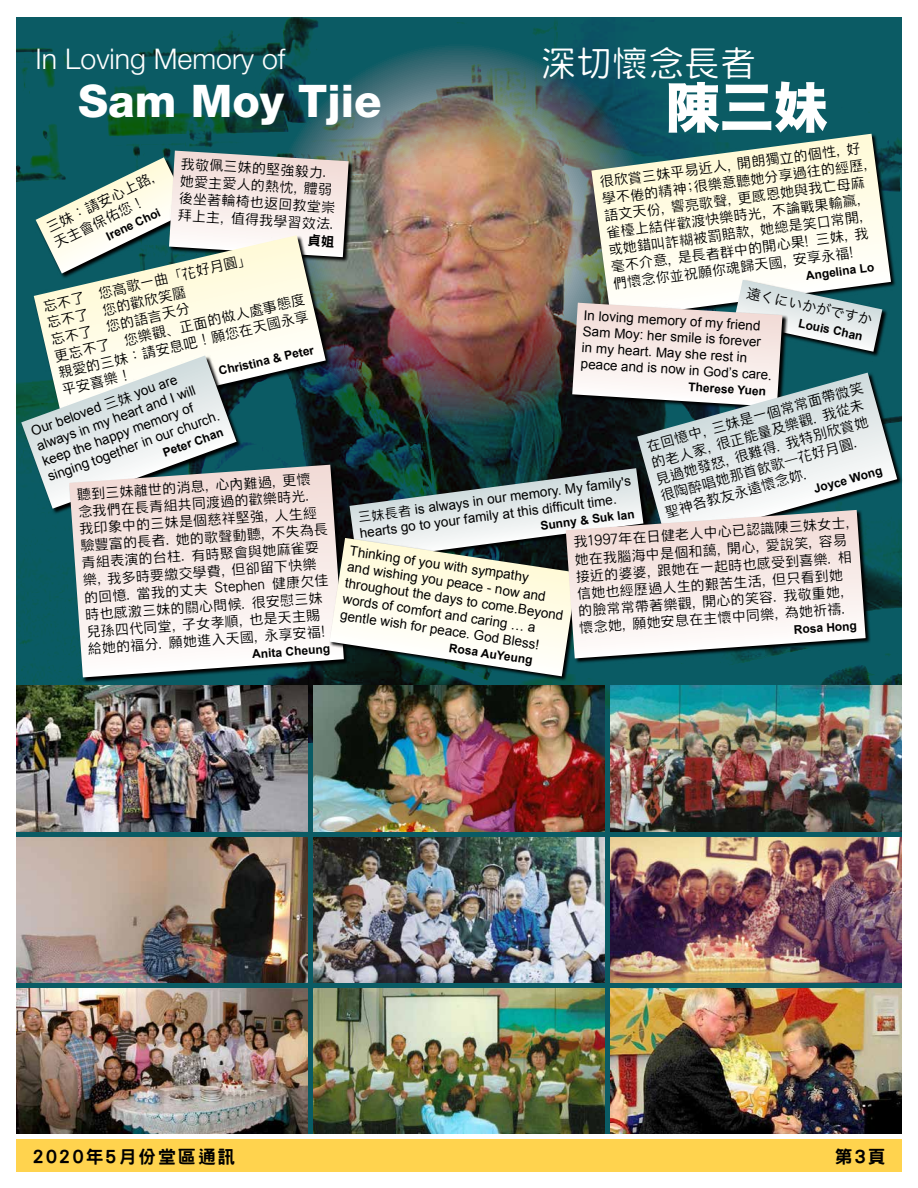
<style>
.page{position:relative;width:918px;height:1188px;background:#fff}
.page>*{position:absolute;margin:0;border:0;box-sizing:border-box;transform-origin:0 0}
.t1{font:54px "Hira Kaku Std W8";color:#fff}
.t2{font:800 45px "Helvetica Neue LT Std";color:#fff}
.t3{font:300 36px "Han Wang Hei";color:#fff}
.t4{font:300 28.5px "Helvetica Neue LT Std";color:#fff}
.t5{font:800 18px "Han Wang Hei";letter-spacing:.1em;color:#000}
.t6{font:300 14.25px/17.1px "Han Wang Hei";color:#000}
.t7{font:14.25px "Hiragino Sans GB W3";color:#000}
.t8{font:13.5px/16.2px "Arial";color:#000}
.t9{font:700 12px "Arial";color:#000}
.s1{font-family:"Han Wang Hei";font-weight:300;font-size:14.25px}
.s2{font-family:"Han Wang Hei";font-weight:300}
</style>
<div class="page">
<div style="left:16px;top:1139px;width:886px;height:33px;background:#ffd34e"></div>
<img style="left:16px;top:17px;width:886px;height:466px">
<div style="left:16px;top:483px;width:886px;height:651px;background:#0a5b64"></div>
<svg style="left:591px;top:134px;width:300px;height:185px"></svg>
<img style="left:610px;top:837px;width:292px;height:146px">
<img style="left:16px;top:988px;width:292px;height:146px">
<img style="left:313px;top:837px;width:292px;height:146px">
<img style="left:610px;top:686px;width:292px;height:146px">
<img style="left:313px;top:988px;width:292px;height:146px">
<img style="left:16px;top:837px;width:292px;height:146px">
<img style="left:313px;top:686px;width:292px;height:146px">
<img style="left:610px;top:988px;width:292px;height:146px">
<img style="left:16px;top:686px;width:292px;height:146px">
<svg style="left:882px;top:280px;width:6px;height:77px"></svg>
<svg style="left:349px;top:151px;width:5px;height:112px"></svg>
<svg style="left:242px;top:274px;width:89px;height:153px"></svg>
<svg style="left:34px;top:235px;width:292px;height:186px"></svg>
<svg style="left:52px;top:355px;width:190px;height:158px"></svg>
<svg style="left:21px;top:355px;width:216px;height:154px"></svg>
<svg style="left:79px;top:465px;width:270px;height:218px"></svg>
<svg style="left:69px;top:465px;width:275px;height:212px;background:#e2dcda"></svg>
<svg style="left:572px;top:280px;width:310px;height:127px"></svg>
<svg style="left:877px;top:373px;width:26px;height:176px"></svg>
<svg style="left:637px;top:373px;width:260px;height:170px"></svg>
<svg style="left:329px;top:538px;width:246px;height:144px"></svg>
<svg style="left:330px;top:468px;width:313px;height:208px;background:#b5bdb4"></svg>
<svg style="left:565px;top:510px;width:306px;height:154px"></svg>
<svg style="left:566px;top:510px;width:300px;height:148px;background:#e0dad8"></svg>
<svg style="left:36px;top:151px;width:313px;height:123px"></svg>
<h3 class="t4" style="left:36px;top:41px;width:251px">In Loving Memory of</h3>
<h2 class="t2" style="left:78px;top:74px;width:305px">Sam Moy Tjie</h2>
<h3 class="t3" style="left:540px;top:44px;width:217px">深切懷念長者</h3>
<h1 class="t1" style="left:666px;top:78px;width:164px">陳三妹</h1>
<p class="t6" style="left:598px;top:175px;width:269px;rotate:-8deg">很欣賞三妹平易近人, 開朗獨立的個性, 好學不倦的精神;很樂意聽她分享過往的經歷,語文天份, 響亮歌聲, 更感恩她與我亡母麻雀檯上結伴歡渡快樂時光, 不論戰果輸贏,或她錯叫詐糊被罰賠款, 她總是笑口常開,毫不介意, 是長者群中的開心果! 三妹, 我們懷念你並祝願你魂歸天國, 安享永福!</p>
<p class="t6" style="left:182px;top:154px;width:159px;rotate:4deg">我敬佩三妹的堅強毅力.她愛主愛人的熱忱, 體弱後坐著輪椅也返回教堂崇拜上主, 值得我學習效法.</p>
<p class="t6" style="left:41px;top:298px;width:258px;rotate:-13deg">忘不了 您高歌一曲「花好月圓」<br>忘不了 您的歡欣笑靨<br>忘不了 您的語言天分<br>更忘不了 您樂觀、正面的做人處事態度親愛的三妹：請安息吧！願您在天國永享平安喜樂！</p>
<p class="t6" style="left:43px;top:220px;width:130px;rotate:-26deg">三妹：請安心上路，天主會保佑您！</p>
<p class="t9" style="left:104px;top:230px;width:60px;rotate:-26deg">Irene Choi</p>
<p class="t9" style="left:805px;top:268px;width:70px;rotate:-7deg">Angelina Lo</p>
<p class="t7" style="left:749px;top:285px;width:130px;rotate:12deg">遠くにいかがですか</p>
<p class="t8" style="left:584px;top:308px;width:193px;rotate:3deg">In loving memory of my friend<br>Sam Moy: her smile is forever in my heart. May she rest in peace and is now in God’s care.</p>
<p class="t9" style="left:689px;top:379px;width:79px;rotate:4deg">Therese Yuen</p>
<p class="t9" style="left:800px;top:315px;width:67px;rotate:12deg">Louis Chan</p>
<p class="t9" style="left:217px;top:364px;width:99px;rotate:-13deg">Christina &amp; Peter</p>
<p class="t8" style="left:29px;top:424px;width:183px;rotate:-20deg">Our beloved <span class="s1">三妹</span> you are always in my heart and I will keep the happy memory of singing together in our church.</p>
<p class="t6" style="left:644px;top:440px;width:226px;rotate:-16deg">在回憶中, 三妹是一個常常面帶微笑的老人家, 很正能量及樂觀. 我從未見過她發怒, 很難得. 我特別欣賞她很陶醉唱她那首飲歌—花好月圓.<br>聖神各教友永遠懷念妳.</p>
<p class="t9" style="left:161px;top:446px;width:65px;rotate:-20deg">Peter Chan</p>
<p class="t9" style="left:812px;top:482px;width:72px;rotate:-16deg">Joyce Wong</p>
<p class="t6" style="left:76px;top:486px;width:250px;rotate:-4deg">聽到三妹離世的消息, 心內難過, 更懷念我們在長青組共同渡過的歡樂時光.我印象中的三妹是個慈祥堅強, 人生經驗豐富的長者. 她的歌聲動聽, 不失為長青組表演的台柱. 有時聚會與她麻雀耍樂, 我多時要繳交學費, 但卻留下快樂的回憶. 當我的丈夫 Stephen 健康欠佳時也感激三妹的關心問候. 很安慰三妹兒孫四代同堂, 子女孝順, 也是天主賜給她的福分. 願她進入天國, 永享安福!</p>
<p class="t8" style="left:357px;top:507px;width:277px;rotate:-7deg"><span class="s2">三妺長者</span> is always in our memory. My family's hearts go to your family at this diffi cult time.</p>
<p class="t9" style="left:540px;top:518px;width:96px;rotate:-7deg">Sunny &amp; Suk lan</p>
<p class="t6" style="left:573px;top:534px;width:278px;rotate:-4deg">我1997年在日健老人中心已認識陳三妹女士,她在我腦海中是個和藹, 開心, 愛說笑, 容易接近的婆婆, 跟她在一起時也感受到喜樂. 相信她也經歷過人生的艱苦生活, 但只看到她的臉常常帶著樂觀, 開心的笑容. 我敬重她,懷念她, 願她安息在主懷中同樂, 為她祈禱.</p>
<p class="t8" style="left:351px;top:542px;width:222px;rotate:9deg">Thinking of you with sympathy<br>and wishing you peace - now and throughout the days to come.Beyond words of comfort and caring … a gentle wish for peace. God Bless!</p>
<p class="t9" style="left:793px;top:622px;width:65px;rotate:-4deg">Rosa Hong</p>
<p class="t9" style="left:451px;top:640px;width:86px;rotate:9deg">Rosa AuYeung</p>
<p class="t9" style="left:252px;top:646px;width:79px;rotate:-4deg">Anita Cheung</p>
<p class="t5" style="left:32px;top:1147px;width:205px">2020年5月份堂區通訊</p>
<p class="t5" style="left:835px;top:1147px;width:53px">第3頁</p>
</div>
